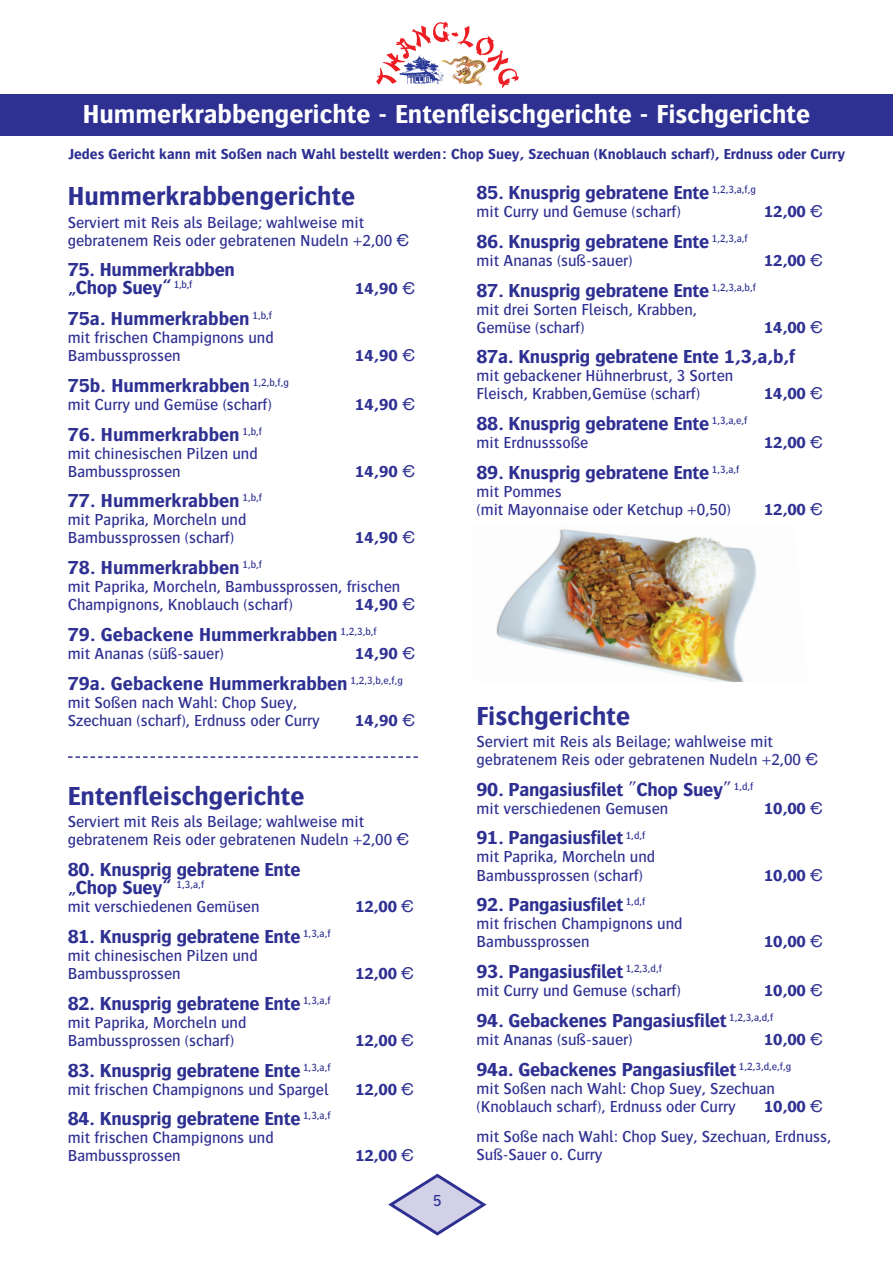
<style>
.page{position:relative;width:893px;height:1263px;background:#fff}
.page>*{position:absolute;margin:0;border:0;box-sizing:border-box;transform-origin:0 0}
.t1{font:700 27px "Bosis";color:#fff}
.t2{font:700 27px "Bosis";color:#2e3092}
.t3{font:700 19.5px "Bosis";letter-spacing:-.015em;color:#2e3092}
.t4{font:16.5px/18px "Bosis";color:#2e3092}
.t5{font:700 16.5px "Bosis";letter-spacing:-.015em;color:#2e3092}
.t6{font:700 15px "Bosis";color:#2e3092}
.s1{font-family:"Euro Sans EF One"}
.s2{font-family:"Euro Sans EF One";font-weight:400}
</style>
<div class="page">
<svg style="left:388px;top:1174px;width:99px;height:61px"></svg>
<svg style="left:376px;top:22px;width:143px;height:66px"></svg>
<img style="left:398px;top:55px;width:47px;height:32px">
<img style="left:449px;top:60px;width:34px;height:26px">
<div style="left:0;top:94px;width:893px;height:41px;background:#2e3092"></div>
<svg style="left:68px;top:756px;width:350px;height:2px"></svg>
<img style="left:496px;top:529px;width:261px;height:153px">
<p class="t1" style="left:83px;top:104px;width:729px">Hummerkrabbengerichte - Entenfleischgerichte - Fischgerichte</p>
<p class="t6" style="left:69px;top:149px;width:777px">Jedes Gericht kann mit Soßen nach Wahl bestellt werden: Chop Suey, Szechuan (Knoblauch scharf), Erdnuss oder Curry</p>
<p class="t2" style="left:68px;top:186px;width:289px">Hummerkrabbengerichte</p>
<p class="t4" style="left:68px;top:214px;width:298px">Serviert mit Reis als Beilage; wahlweise mit</p>
<p class="t4" style="left:68px;top:232px;width:343px">gebratenem Reis oder gebratenen Nudeln +2,00 <span class="s1">d</span></p>
<p class="t3" style="left:68px;top:263px;width:169px">75. Hummerkrabben</p>
<p class="t3" style="left:68px;top:281px;width:126px">„Chop Suey“ <sup>1,b,f</sup></p>
<p class="t5" style="left:355px;top:283px;width:62px">14,90 <span class="s2">d</span></p>
<p class="t3" style="left:68px;top:311px;width:206px">75a. Hummerkrabben <sup>1,b,f</sup></p>
<p class="t4" style="left:68px;top:330px;width:208px">mit frischen Champignons und</p>
<p class="t4" style="left:68px;top:348px;width:115px">Bambussprossen</p>
<p class="t5" style="left:355px;top:349px;width:62px">14,90 <span class="s2">d</span></p>
<p class="t3" style="left:68px;top:378px;width:223px">75b. Hummerkrabben <sup>1,2,b,f,g</sup></p>
<p class="t4" style="left:68px;top:396px;width:206px">mit Curry und Gemüse (scharf)</p>
<p class="t5" style="left:355px;top:398px;width:62px">14,90 <span class="s2">d</span></p>
<p class="t3" style="left:68px;top:427px;width:196px">76. Hummerkrabben <sup>1,b,f</sup></p>
<p class="t4" style="left:68px;top:445px;width:192px">mit chinesischen Pilzen und</p>
<p class="t4" style="left:68px;top:463px;width:115px">Bambussprossen</p>
<p class="t5" style="left:355px;top:465px;width:62px">14,90 <span class="s2">d</span></p>
<p class="t3" style="left:68px;top:494px;width:196px">77. Hummerkrabben <sup>1,b,f</sup></p>
<p class="t4" style="left:68px;top:512px;width:180px">mit Paprika, Morcheln und</p>
<p class="t4" style="left:68px;top:530px;width:168px">Bambussprossen (scharf)</p>
<p class="t5" style="left:355px;top:532px;width:62px">14,90 <span class="s2">d</span></p>
<p class="t3" style="left:68px;top:560px;width:196px">78. Hummerkrabben <sup>1,b,f</sup></p>
<p class="t4" style="left:68px;top:579px;width:334px">mit Paprika, Morcheln, Bambussprossen, frischen</p>
<p class="t4" style="left:68px;top:597px;width:226px">Champignons, Knoblauch (scharf)</p>
<p class="t5" style="left:355px;top:598px;width:62px">14,90 <span class="s2">d</span></p>
<p class="t3" style="left:68px;top:627px;width:311px">79. Gebackene Hummerkrabben <sup>1,2,3,b,f</sup></p>
<p class="t4" style="left:68px;top:645px;width:157px">mit Ananas (süß-sauer)</p>
<p class="t5" style="left:355px;top:647px;width:62px">14,90 <span class="s2">d</span></p>
<p class="t3" style="left:68px;top:676px;width:337px">79a. Gebackene Hummerkrabben <sup>1,2,3,b,e,f,g</sup></p>
<p class="t4" style="left:68px;top:694px;width:231px">mit Soßen nach Wahl: Chop Suey,</p>
<p class="t4" style="left:68px;top:712px;width:254px">Szechuan (scharf), Erdnuss oder Curry</p>
<p class="t5" style="left:355px;top:714px;width:62px">14,90 <span class="s2">d</span></p>
<p class="t2" style="left:68px;top:786px;width:238px">Entenfleischgerichte</p>
<p class="t4" style="left:68px;top:814px;width:298px">Serviert mit Reis als Beilage; wahlweise mit</p>
<p class="t4" style="left:68px;top:832px;width:343px">gebratenem Reis oder gebratenen Nudeln +2,00 <span class="s1">d</span></p>
<p class="t3" style="left:68px;top:862px;width:234px">80. Knusprig gebratene Ente</p>
<p class="t3" style="left:68px;top:880px;width:138px">„Chop Suey“ <sup>1,3,a,f</sup></p>
<p class="t4" style="left:68px;top:899px;width:193px">mit verschiedenen Gemüsen</p>
<p class="t5" style="left:355px;top:900px;width:60px">12,00 <span class="s2">d</span></p>
<p class="t3" style="left:68px;top:929px;width:264px">81. Knusprig gebratene Ente <sup>1,3,a,f</sup></p>
<p class="t4" style="left:68px;top:947px;width:192px">mit chinesischen Pilzen und</p>
<p class="t4" style="left:68px;top:965px;width:115px">Bambussprossen</p>
<p class="t5" style="left:355px;top:967px;width:60px">12,00 <span class="s2">d</span></p>
<p class="t3" style="left:68px;top:996px;width:264px">82. Knusprig gebratene Ente <sup>1,3,a,f</sup></p>
<p class="t4" style="left:68px;top:1014px;width:180px">mit Paprika, Morcheln und</p>
<p class="t4" style="left:68px;top:1032px;width:168px">Bambussprossen (scharf)</p>
<p class="t5" style="left:355px;top:1034px;width:60px">12,00 <span class="s2">d</span></p>
<p class="t3" style="left:68px;top:1063px;width:264px">83. Knusprig gebratene Ente <sup>1,3,a,f</sup></p>
<p class="t4" style="left:68px;top:1081px;width:262px">mit frischen Champignons und Spargel</p>
<p class="t5" style="left:355px;top:1083px;width:60px">12,00 <span class="s2">d</span></p>
<p class="t3" style="left:68px;top:1111px;width:264px">84. Knusprig gebratene Ente <sup>1,3,a,f</sup></p>
<p class="t4" style="left:68px;top:1130px;width:208px">mit frischen Champignons und</p>
<p class="t4" style="left:68px;top:1148px;width:115px">Bambussprossen</p>
<p class="t5" style="left:355px;top:1149px;width:60px">12,00 <span class="s2">d</span></p>
<p class="t4" style="left:433px;top:1192px;width:10px">5</p>
<p class="t3" style="left:476px;top:185px;width:281px">85. Knusprig gebratene Ente <sup>1,2,3,a,f,g</sup></p>
<p class="t4" style="left:476px;top:204px;width:206px">mit Curry und Gemuse (scharf)</p>
<p class="t5" style="left:764px;top:205px;width:60px">12,00 <span class="s2">d</span></p>
<p class="t3" style="left:476px;top:234px;width:273px">86. Knusprig gebratene Ente <sup>1,2,3,a,f</sup></p>
<p class="t4" style="left:476px;top:252px;width:157px">mit Ananas (suß-sauer)</p>
<p class="t5" style="left:764px;top:254px;width:60px">12,00 <span class="s2">d</span></p>
<p class="t3" style="left:476px;top:283px;width:281px">87. Knusprig gebratene Ente <sup>1,2,3,a,b,f</sup></p>
<p class="t4" style="left:476px;top:301px;width:222px">mit drei Sorten Fleisch, Krabben,</p>
<p class="t4" style="left:476px;top:319px;width:109px">Gemüse (scharf)</p>
<p class="t5" style="left:764px;top:321px;width:60px">14,00 <span class="s2">d</span></p>
<p class="t3" style="left:476px;top:350px;width:320px">87a. Knusprig gebratene Ente 1,3,a,b,f</p>
<p class="t4" style="left:476px;top:368px;width:258px">mit gebackener Hühnerbrust, 3 Sorten</p>
<p class="t4" style="left:476px;top:386px;width:225px">Fleisch, Krabben,Gemüse (scharf)</p>
<p class="t5" style="left:764px;top:388px;width:60px">14,00 <span class="s2">d</span></p>
<p class="t3" style="left:476px;top:416px;width:272px">88. Knusprig gebratene Ente <sup>1,3,a,e,f</sup></p>
<p class="t4" style="left:476px;top:435px;width:113px">mit Erdnusssoße</p>
<p class="t5" style="left:764px;top:436px;width:60px">12,00 <span class="s2">d</span></p>
<p class="t3" style="left:476px;top:465px;width:264px">89. Knusprig gebratene Ente <sup>1,3,a,f</sup></p>
<p class="t4" style="left:476px;top:483px;width:87px">mit Pommes</p>
<p class="t4" style="left:476px;top:501px;width:256px">(mit Mayonnaise oder Ketchup +0,50)</p>
<p class="t5" style="left:764px;top:503px;width:60px">12,00 <span class="s2">d</span></p>
<p class="t2" style="left:476px;top:706px;width:155px">Fischgerichte</p>
<p class="t4" style="left:476px;top:733px;width:298px">Serviert mit Reis als Beilage; wahlweise mit</p>
<p class="t4" style="left:476px;top:751px;width:343px">gebratenem Reis oder gebratenen Nudeln +2,00 <span class="s1">d</span></p>
<p class="t3" style="left:476px;top:782px;width:278px">90. Pangasiusfilet "Chop Suey" <sup>1,d,f</sup></p>
<p class="t4" style="left:476px;top:800px;width:193px">mit verschiedenen Gemusen</p>
<p class="t5" style="left:764px;top:802px;width:60px">10,00 <span class="s2">d</span></p>
<p class="t3" style="left:476px;top:831px;width:170px">91. Pangasiusfilet <sup>1,d,f</sup></p>
<p class="t4" style="left:476px;top:849px;width:180px">mit Paprika, Morcheln und</p>
<p class="t4" style="left:476px;top:867px;width:168px">Bambussprossen (scharf)</p>
<p class="t5" style="left:764px;top:869px;width:60px">10,00 <span class="s2">d</span></p>
<p class="t3" style="left:476px;top:897px;width:170px">92. Pangasiusfilet <sup>1,d,f</sup></p>
<p class="t4" style="left:476px;top:916px;width:208px">mit frischen Champignons und</p>
<p class="t4" style="left:476px;top:934px;width:115px">Bambussprossen</p>
<p class="t5" style="left:764px;top:935px;width:60px">10,00 <span class="s2">d</span></p>
<p class="t3" style="left:476px;top:964px;width:187px">93. Pangasiusfilet <sup>1,2,3,d,f</sup></p>
<p class="t4" style="left:476px;top:982px;width:206px">mit Curry und Gemuse (scharf)</p>
<p class="t5" style="left:764px;top:984px;width:60px">10,00 <span class="s2">d</span></p>
<p class="t3" style="left:476px;top:1013px;width:298px">94. Gebackenes Pangasiusfilet <sup>1,2,3,a,d,f</sup></p>
<p class="t4" style="left:476px;top:1031px;width:157px">mit Ananas (suß-sauer)</p>
<p class="t5" style="left:764px;top:1033px;width:60px">10,00 <span class="s2">d</span></p>
<p class="t3" style="left:476px;top:1062px;width:316px">94a. Gebackenes Pangasiusfilet <sup>1,2,3,d,e,f,g</sup></p>
<p class="t4" style="left:476px;top:1080px;width:300px">mit Soßen nach Wahl: Chop Suey, Szechuan</p>
<p class="t4" style="left:476px;top:1098px;width:261px">(Knoblauch scharf), Erdnuss oder Curry</p>
<p class="t5" style="left:764px;top:1100px;width:60px">10,00 <span class="s2">d</span></p>
<p class="t4" style="left:476px;top:1129px;width:356px">mit Soße nach Wahl: Chop Suey, Szechuan, Erdnuss,<br>Suß-Sauer o. Curry</p>
</div>
